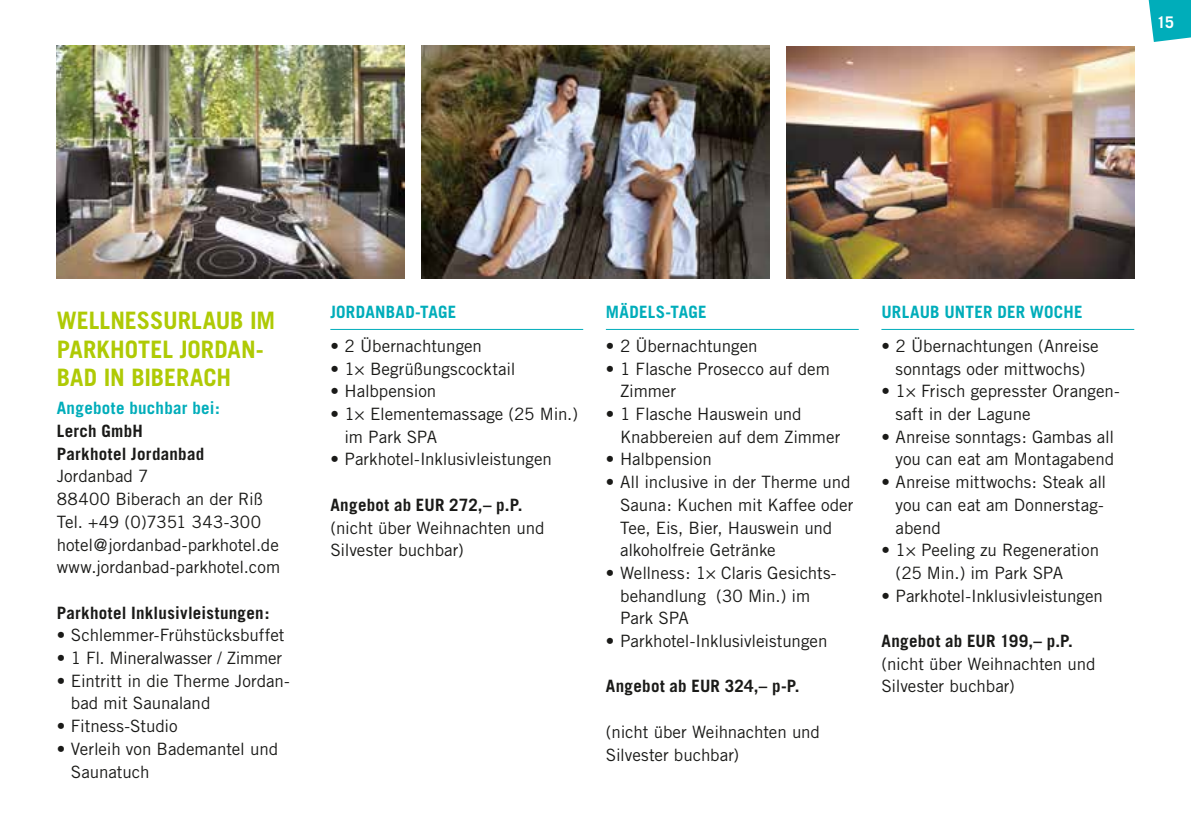
<style>
.page{position:relative;width:1191px;height:840px;background:#fff}
.page>*{position:absolute;margin:0;border:0;box-sizing:border-box;transform-origin:0 0}
.t1{font:700 24px/28.4px "Trade Gothic";color:#afca05}
.t2{font:17px/22.6px "Trade Gothic";letter-spacing:-.005em;color:#1a1a18}
.t3{font:700 17px/22.6px "Trade Gothic";letter-spacing:.015em;color:#1a1a18}
.t4{font:700 17px "Trade Gothic";letter-spacing:.015em;color:#00adba}
.t5{font:700 16px "Trade Gothic";color:#fff}
</style>
<div class="page">
<hr style="left:330px;top:329px;width:253px;height:1px;background:#00adba">
<hr style="left:606px;top:329px;width:252px;height:1px;background:#00adba">
<hr style="left:881px;top:329px;width:253px;height:1px;background:#00adba">
<img style="left:57px;top:45px;width:347px;height:233px">
<img style="left:421px;top:45px;width:348px;height:233px">
<img style="left:786px;top:47px;width:348px;height:231px">
<svg style="left:1148px;top:0;width:43px;height:42px;background:#1fb7c2"></svg>
<p class="t5" style="left:1157px;top:13px;width:19px">15</p>
<h1 class="t1" style="left:57px;top:306px;width:220px">WELLNESSURLAUB IM<br>PARKHOTEL JORDAN-<br>BAD IN BIBERACH</h1>
<p class="t4" style="left:57px;top:397px;width:165px">Angebote buchbar bei:</p>
<p class="t3" style="left:57px;top:419px;width:149px">Lerch GmbH<br>Parkhotel Jordanbad</p>
<p class="t2" style="left:57px;top:464px;width:225px">Jordanbad 7<br>88400 Biberach an der Riß<br>Tel. +49 (0)7351 343-300 hotel@jordanbad-parkhotel.de www.jordanbad-parkhotel.com</p>
<p class="t3" style="left:57px;top:600px;width:214px">Parkhotel Inklusivleistungen:</p>
<p class="t2" style="left:57px;top:623px;width:229px">• Schlemmer-Frühstücksbuffet</p>
<p class="t2" style="left:57px;top:646px;width:227px">• 1 Fl. Mineralwasser / Zimmer</p>
<p class="t2" style="left:71px;top:668px;width:220px;text-indent:-14px">• Eintritt in die Therme Jordan&shy;bad mit Saunaland</p>
<p class="t2" style="left:57px;top:714px;width:122px">• Fitness-Studio</p>
<p class="t2" style="left:71px;top:736px;width:209px;text-indent:-14px">• Verleih von Bademantel und<br>Saunatuch</p>
<p class="t4" style="left:330px;top:301px;width:127px">JORDANBAD-TAGE</p>
<p class="t2" style="left:330px;top:334px;width:153px">• 2 Übernachtungen</p>
<p class="t2" style="left:330px;top:357px;width:187px">• 1× Begrüßungscocktail</p>
<p class="t2" style="left:330px;top:379px;width:107px">• Halbpension</p>
<p class="t2" style="left:344px;top:402px;width:235px;text-indent:-14px">• 1× Elementemassage (25 Min.) im Park SPA</p>
<p class="t2" style="left:330px;top:447px;width:223px">• Parkhotel-Inklusivleistungen</p>
<p class="t3" style="left:330px;top:493px;width:193px">Angebot ab EUR 272,– p.P.</p>
<p class="t2" style="left:330px;top:515px;width:216px">(nicht über Weihnachten und<br>Silvester buchbar)</p>
<p class="t4" style="left:606px;top:301px;width:102px">MÄDELS-TAGE</p>
<p class="t2" style="left:606px;top:334px;width:153px">• 2 Übernachtungen</p>
<p class="t2" style="left:620px;top:357px;width:211px;text-indent:-14px">• 1 Flasche Prosecco auf dem<br>Zimmer</p>
<p class="t2" style="left:620px;top:402px;width:222px;text-indent:-14px">• 1 Flasche Hauswein und<br>Knabbereien auf dem Zimmer</p>
<p class="t2" style="left:606px;top:447px;width:107px">• Halbpension</p>
<p class="t2" style="left:620px;top:470px;width:235px;text-indent:-14px">• All inclusive in der Therme und<br>Sauna: Kuchen mit Kaffee oder<br>Tee, Eis, Bier, Hauswein und alkoholfreie Getränke</p>
<p class="t2" style="left:620px;top:561px;width:218px;text-indent:-14px">• Wellness: 1× Claris Gesichts&shy;behandlung (30 Min.) im<br>Park SPA</p>
<p class="t2" style="left:606px;top:629px;width:223px">• Parkhotel-Inklusivleistungen</p>
<p class="t3" style="left:606px;top:674px;width:195px">Angebot ab EUR 324,– p-P.</p>
<p class="t2" style="left:606px;top:719px;width:216px">(nicht über Weihnachten und<br>Silvester buchbar)</p>
<p class="t4" style="left:881px;top:301px;width:203px">URLAUB UNTER DER WOCHE</p>
<p class="t2" style="left:881px;top:334px;width:219px;text-align:center">• 2 Übernachtungen (Anreise sonntags oder mittwochs)</p>
<p class="t2" style="left:895px;top:379px;width:226px;text-indent:-14px">• 1× Frisch gepresster Orangen&shy;saft in der Lagune</p>
<p class="t2" style="left:881px;top:425px;width:234px;text-align:right">• Anreise sonntags: Gambas all you can eat am Montagabend</p>
<p class="t2" style="left:895px;top:470px;width:212px;text-indent:-14px">• Anreise mittwochs: Steak all you can eat am Donnerstag&shy;abend</p>
<p class="t2" style="left:895px;top:538px;width:205px;text-indent:-14px">• 1× Peeling zu Regeneration (25 Min.) im Park SPA</p>
<p class="t2" style="left:881px;top:583px;width:223px">• Parkhotel-Inklusivleistungen</p>
<p class="t3" style="left:881px;top:629px;width:193px">Angebot ab EUR 199,– p.P.</p>
<p class="t2" style="left:881px;top:651px;width:216px">(nicht über Weihnachten und<br>Silvester buchbar)</p>
</div>
